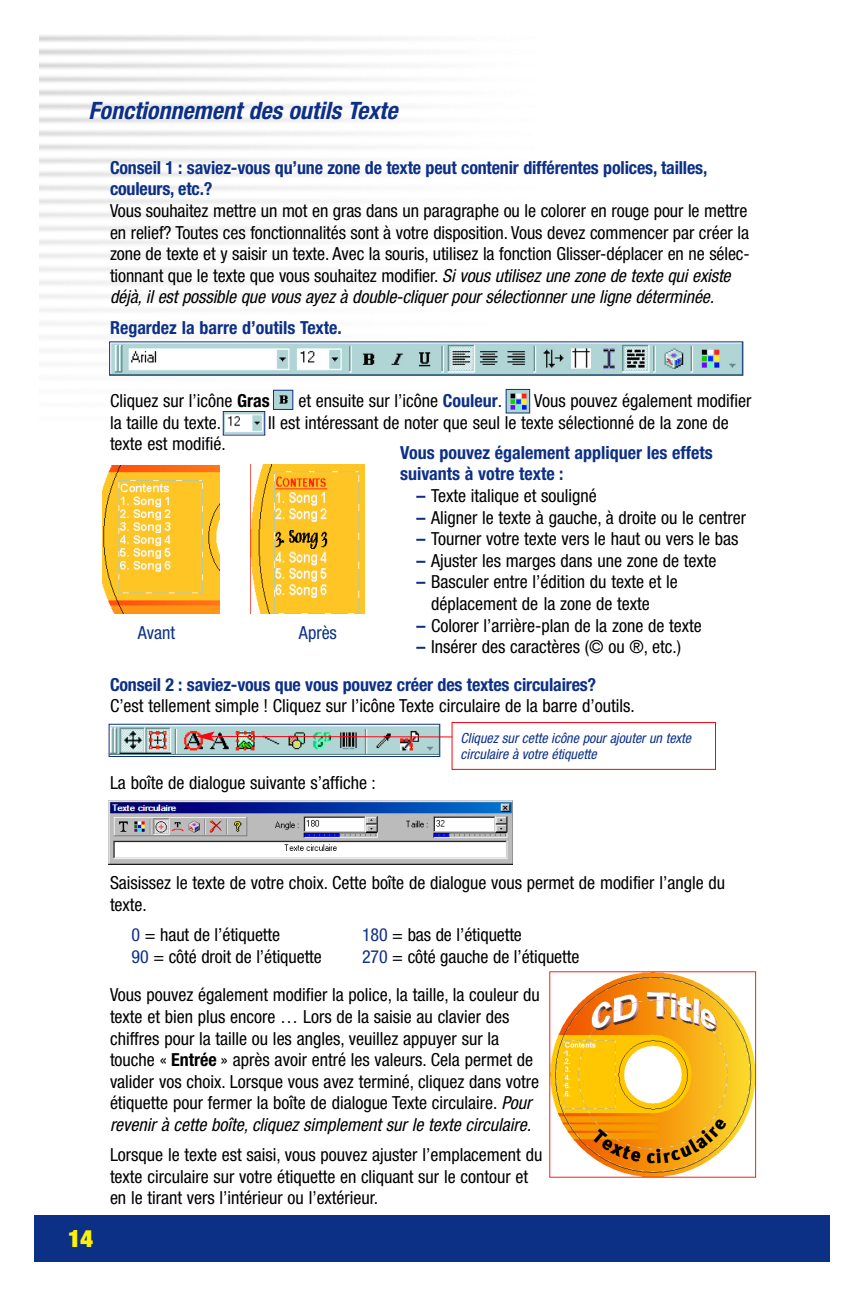
<style>
.page{position:relative;width:864px;height:1296px;background:#fff}
.page>*{position:absolute;margin:0;border:0;box-sizing:border-box;transform-origin:0 0}
.t1{font:italic 700 condensed 24px "Helvetica Neue";color:#0d3087}
.t2{font:900 expanded 24px "Helvetica Neue";color:#fff201}
.t3{font:condensed 18px/21.6px "Helvetica Neue";color:#000}
.t4{font:700 condensed 18px/21.6px "Helvetica Neue";letter-spacing:-.01em;color:#0d3087}
.t5{font:condensed 18px "Helvetica Neue";color:#0d3087}
.t6{font:italic condensed 14px/16.8px "Helvetica Neue";color:#0d3087}
.s1{font-style:italic}
.s2{font-weight:700}
.s3{font-weight:700;color:#0d3087}
.s4{color:#0d3087}
</style>
<div class="page">
<div style="left:34px;top:1215px;width:796px;height:47px;background:#0d3087"></div>
<img style="left:549px;top:971px;width:207px;height:207px">
<img style="left:103px;top:465px;width:117px;height:149px">
<img style="left:109px;top:800px;width:404px;height:65px">
<div style="left:251px;top:465px;width:117px;height:149px;background:linear-gradient(to bottom,#fff,#fff)"></div>
<img style="left:251px;top:465px;width:113px;height:149px">
<img style="left:111px;top:343px;width:630px;height:31px">
<div style="left:109px;top:341px;width:634px;height:35px;border:1px solid #0d3087"></div>
<div style="left:452px;top:722px;width:264px;height:48px;border:1px solid #ff0210"></div>
<img style="left:111px;top:726px;width:327px;height:29px">
<div style="left:109px;top:724px;width:331px;height:33px;border:1px solid #0d3087"></div>
<svg style="left:196px;top:731px;width:257px;height:10px;background:#a9a19e"></svg>
<img style="left:275px;top:392px;width:16px;height:16px">
<div style="left:273px;top:390px;width:20px;height:20px;border:1px solid #0d3087"></div>
<img style="left:225px;top:413px;width:38px;height:21px">
<div style="left:223px;top:411px;width:42px;height:25px;border:1px solid #0d3087"></div>
<img style="left:508px;top:391px;width:20px;height:21px">
<div style="left:506px;top:389px;width:24px;height:25px;border:1px solid #0d3087"></div>
<h1 class="t1" style="left:88px;top:102px;width:311px">Fonctionnement des outils Texte</h1>
<p class="t4" style="left:110px;top:158px;width:599px">Conseil 1 : saviez-vous qu’une zone de texte peut contenir différentes polices, tailles, couleurs, etc.?</p>
<p class="t3" style="left:110px;top:201px;width:641px">Vous souhaitez mettre un mot en gras dans un paragraphe ou le colorer en rouge pour le mettre en relief? Toutes ces fonctionnalités sont à votre disposition. Vous devez commencer par créer la zone de texte et y saisir un texte. Avec la souris, utilisez la fonction Glisser-déplacer en ne sélec&shy;tionnant que le texte que vous souhaitez modifier. <span class="s1">Si vous utilisez une zone de texte qui existe déjà, il est possible que vous ayez à double-cliquer pour sélectionner une ligne déterminée.</span></p>
<p class="t4" style="left:110px;top:318px;width:233px">Regardez la barre d’outils Texte.</p>
<p class="t3" style="left:110px;top:392px;width:161px">Cliquez sur l’icône <span class="s2">Gras</span></p>
<p class="t3" style="left:298px;top:392px;width:205px">et ensuite sur l’icône <span class="s3">Couleur</span>.</p>
<p class="t3" style="left:534px;top:392px;width:219px">Vous pouvez également modifier</p>
<p class="t3" style="left:110px;top:413px;width:113px">la taille du texte.</p>
<p class="t3" style="left:268px;top:413px;width:462px">Il est intéressant de noter que seul le texte sélectionné de la zone de</p>
<p class="t3" style="left:110px;top:435px;width:117px">texte est modifié.</p>
<p class="t4" style="left:400px;top:443px;width:314px">Vous pouvez également appliquer les effets suivants à votre texte :</p>
<p class="t3" style="left:417px;top:486px;width:182px"><span class="s3">–</span> Texte italique et souligné</p>
<p class="t3" style="left:417px;top:508px;width:331px"><span class="s3">–</span> Aligner le texte à gauche, à droite ou le centrer</p>
<p class="t3" style="left:417px;top:530px;width:323px"><span class="s3">–</span> Tourner votre texte vers le haut ou vers le bas</p>
<p class="t3" style="left:417px;top:551px;width:301px"><span class="s3">–</span> Ajuster les marges dans une zone de texte</p>
<p class="t3" style="left:431px;top:573px;width:248px;text-indent:-14px"><span class="s3">–</span> Basculer entre l’édition du texte et le déplacement de la zone de texte</p>
<p class="t3" style="left:417px;top:616px;width:287px"><span class="s3">–</span> Colorer l’arrière-plan de la zone de texte</p>
<p class="t3" style="left:417px;top:638px;width:266px"><span class="s3">–</span> Insérer des caractères (© ou ®, etc.)</p>
<p class="t5" style="left:138px;top:626px;width:39px">Avant</p>
<p class="t5" style="left:299px;top:626px;width:40px">Après</p>
<p class="t4" style="left:110px;top:675px;width:488px">Conseil 2 : saviez-vous que vous pouvez créer des textes circulaires?</p>
<p class="t3" style="left:110px;top:697px;width:526px">C’est tellement simple ! Cliquez sur l’icône Texte circulaire de la barre d’outils.</p>
<p class="t3" style="left:110px;top:774px;width:267px">La boîte de dialogue suivante s’affiche :</p>
<p class="t6" style="left:461px;top:730px;width:232px">Cliquez sur cette icône pour ajouter un texte circulaire à votre étiquette</p>
<h1 class="t2" style="left:68px;top:1230px;width:26px">14</h1>
<p class="t3" style="left:110px;top:873px;width:617px">Saisissez le texte de votre choix. Cette boîte de dialogue vous permet de modifier l’angle du texte.</p>
<p class="t3" style="left:132px;top:925px;width:150px"><span class="s4">0</span> = haut de l’étiquette</p>
<p class="t3" style="left:362px;top:925px;width:161px"><span class="s4">180</span> = bas de l’étiquette</p>
<p class="t3" style="left:132px;top:947px;width:192px"><span class="s4">90</span> = côté droit de l’étiquette</p>
<p class="t3" style="left:110px;top:939px;width:471px;line-height:38.4px;text-indent:252px"><span class="s4">270</span> = côté gauche de l’étiquette<br>Vous pouvez également modifier la police, la taille, la couleur du</p>
<p class="t3" style="left:110px;top:1007px;width:431px">texte et bien plus encore … Lors de la saisie au clavier des chiffres pour la taille ou les angles, veuillez appuyer sur la touche « <span class="s2">Entrée</span> » après avoir entré les valeurs. Cela permet de valider vos choix. Lorsque vous avez terminé, cliquez dans votre étiquette pour fermer la boîte de dialogue Texte circulaire. <span class="s1">Pour revenir à cette boîte, cliquez simplement sur le texte circulaire.</span></p>
<p class="t3" style="left:110px;top:1146px;width:434px">Lorsque le texte est saisi, vous pouvez ajuster l’emplacement du texte circulaire sur votre étiquette en cliquant sur le contour et en le tirant vers l’intérieur ou l’extérieur.</p>
</div>
